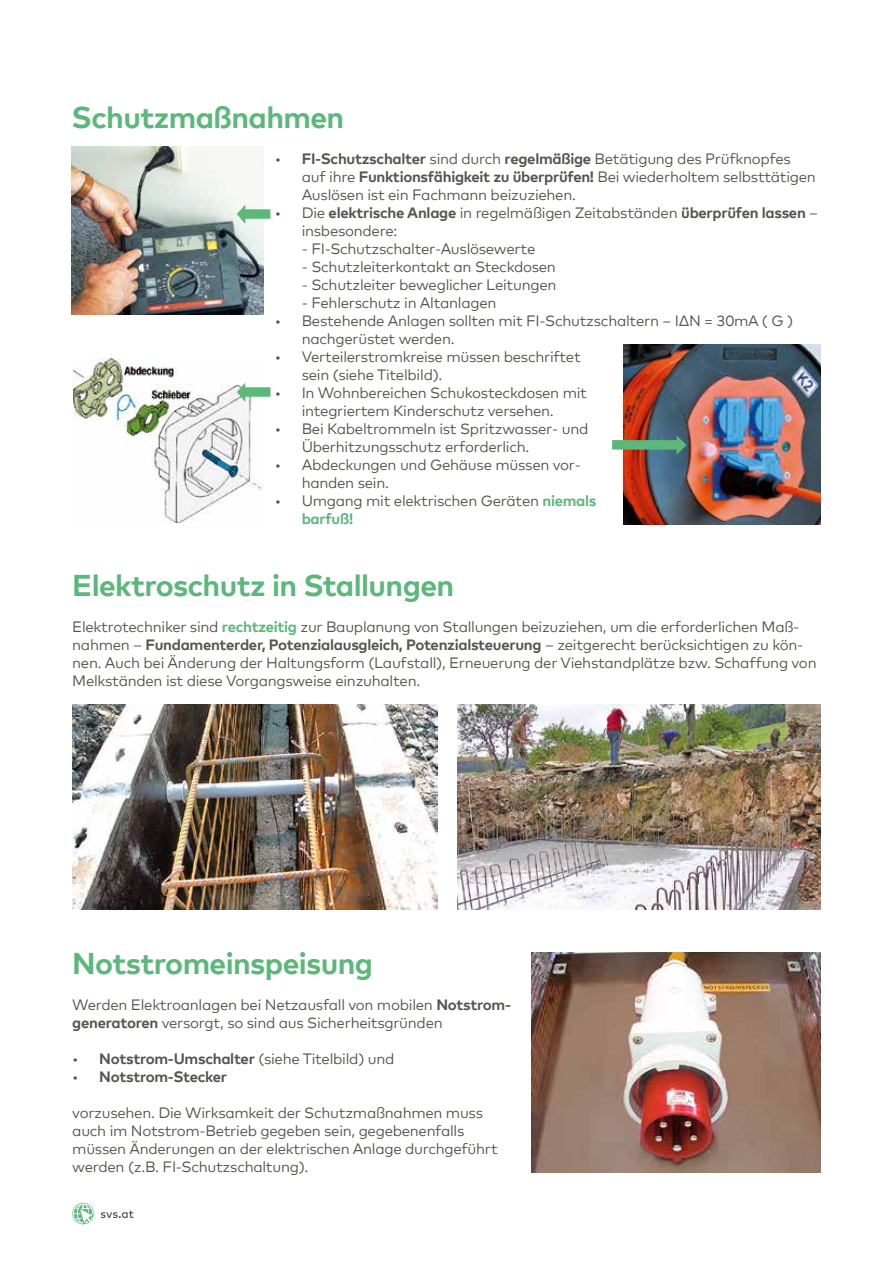
<style>
.page{position:relative;width:893px;height:1263px;background:#fff}
.page>*{position:absolute;margin:0;border:0;box-sizing:border-box;transform-origin:0 0}
.t1{font:700 30px "Mark Offc Pro";letter-spacing:-.02em;color:#5cb77a}
.t2{font:15px/18px "Mark Offc Pro";letter-spacing:-.02em;color:#565650}
.t3{font:700 15px "Mark Offc Pro";letter-spacing:-.02em;color:#565650}
.s1{font-weight:700}
.s2{font-weight:700;color:#5cb77a}
.s3{font-weight:400}
</style>
<div class="page">
<svg style="left:72px;top:1203px;width:22px;height:21px"></svg>
<svg style="left:101px;top:1210px;width:33px;height:8px"></svg>
<img style="left:72px;top:146px;width:191px;height:169px">
<img style="left:74px;top:359px;width:188px;height:163px">
<img style="left:624px;top:344px;width:197px;height:180px">
<svg style="left:612px;top:435px;width:74px;height:20px"></svg>
<svg style="left:237px;top:383px;width:33px;height:19px"></svg>
<svg style="left:237px;top:205px;width:33px;height:19px"></svg>
<img style="left:72px;top:704px;width:365px;height:205px">
<img style="left:458px;top:704px;width:363px;height:205px">
<img style="left:531px;top:953px;width:289px;height:219px">
<h1 class="t1" style="left:72px;top:95px;width:274px">Schutzmaßnahmen</h1>
<p class="t2" style="left:302px;top:149px;width:516px;text-indent:-27px">• <span class="s1">FI-Schutzschalter</span> sind durch <span class="s1">regelmäßige</span> Betätigung des Prüfknopfes auf ihre <span class="s1">Funktionsfähigkeit zu überprüfen!</span> Bei wiederholtem selbsttätigen<br>Auslösen ist ein Fachmann beizuziehen.</p>
<p class="t2" style="left:302px;top:203px;width:518px;text-indent:-27px">• Die <span class="s1">elektrische Anlage</span> in regelmäßigen Zeitabständen <span class="s1">überprüfen lassen</span> – insbesondere:</p>
<p class="t2" style="left:302px;top:239px;width:235px">- FI-Schutzschalter-Auslösewerte</p>
<p class="t2" style="left:302px;top:257px;width:256px">- Schutzleiterkontakt an Steckdosen</p>
<p class="t2" style="left:302px;top:275px;width:256px">- Schutzleiter beweglicher Leitungen</p>
<p class="t2" style="left:302px;top:293px;width:196px">- Fehlerschutz in Altanlagen</p>
<p class="t2" style="left:302px;top:311px;width:493px;text-indent:-27px">• Bestehende Anlagen sollten mit FI-Schutzschaltern – IΔN = 30mA ( G ) nachgerüstet werden.</p>
<p class="t2" style="left:302px;top:347px;width:281px;text-indent:-27px">• Verteilerstromkreise müssen beschriftet sein (siehe Titelbild).</p>
<p class="t2" style="left:275px;top:383px;width:314px;text-align:center">• In Wohnbereichen Schukosteckdosen mit integriertem Kinderschutz versehen.</p>
<p class="t2" style="left:302px;top:419px;width:288px;text-indent:-27px">• Bei Kabeltrommeln ist Spritzwasser- und<br>Überhitzungsschutz erforderlich.</p>
<p class="t2" style="left:302px;top:455px;width:279px;text-indent:-27px">• Abdeckungen und Gehäuse müssen vor&shy;handen sein.</p>
<p class="t2" style="left:302px;top:491px;width:296px;text-indent:-27px">• Umgang mit elektrischen Geräten <span class="s2">niemals barfuß!</span></p>
<h1 class="t1" style="left:72px;top:563px;width:383px">Elektroschutz in Stallungen</h1>
<p class="t2" style="left:72px;top:617px;width:746px">Elektrotechniker sind <span class="s2">rechtzeitig</span> zur Bauplanung von Stallungen beizuziehen, um die erforderlichen Maß&shy;nahmen – <span class="s1">Fundamenterder, Potenzialausgleich, Potenzialsteuerung</span> – zeitgerecht berücksichtigen zu kön&shy;nen. Auch bei Änderung der Haltungsform (Laufstall), Erneuerung der Viehstandplätze bzw. Schaffung von Melkständen ist diese Vorgangsweise einzuhalten.</p>
<h1 class="t1" style="left:72px;top:941px;width:302px">Notstromeinspeisung</h1>
<p class="t2" style="left:72px;top:995px;width:440px">Werden Elektroanlagen bei Netzausfall von mobilen <span class="s1">Notstrom&shy;generatoren</span> versorgt, so sind aus Sicherheitsgründen</p>
<p class="t2" style="left:72px;top:1049px;width:324px">• <span class="s1">Notstrom-Umschalter</span> (siehe Titelbild) und</p>
<p class="t3" style="left:72px;top:1066px;width:156px"><span class="s3">•</span> Notstrom-Stecker</p>
<p class="t2" style="left:72px;top:1103px;width:427px">vorzusehen. Die Wirksamkeit der Schutzmaßnahmen muss auch im Notstrom-Betrieb gegeben sein, gegebenenfalls müssen Änderungen an der elektrischen Anlage durchgeführt werden (z.B. FI-Schutzschaltung).</p>
</div>
